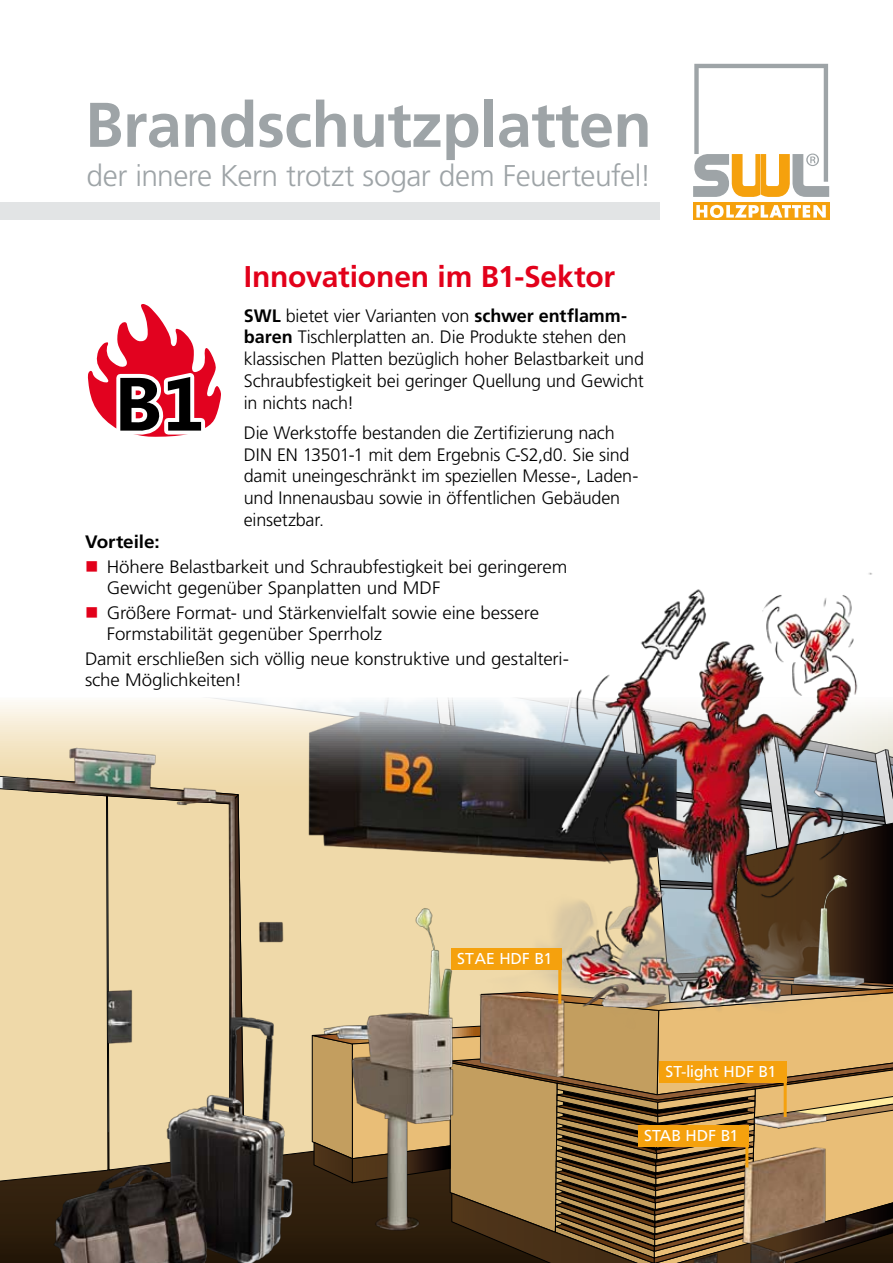
<style>
.page{position:relative;width:893px;height:1263px;background:#fff}
.page>*{position:absolute;margin:0;border:0;box-sizing:border-box;transform-origin:0 0}
.t1{font:700 63px "Frutiger";letter-spacing:-.01em;color:#9ea4a7}
.t2{font:300 30px "Frutiger";letter-spacing:-.02em;color:#9ea4a7}
.t3{font:700 30px "Frutiger";letter-spacing:-.005em;color:#e2001a}
.t4{font:300 18px/21.8px "Frutiger";letter-spacing:-.01em;color:#000}
.t5{font:300 18px/21px "Frutiger";letter-spacing:-.01em;color:#000;scale:1.04 1}
.t6{font:700 18px "Frutiger";letter-spacing:-.005em;color:#000;scale:1.05 1}
.t7{font:16.5px "Frutiger";color:#fff}
.s1{font-weight:700}
.s2{color:#e2001a}
</style>
<div class="page">
<img style="left:0;top:698px;width:893px;height:565px">
<img style="left:486px;top:572px;width:407px;height:465px">
<hr style="left:784px;top:1062px;width:3px;height:55px;background:#f5a10d">
<div style="left:659px;top:1062px;width:128px;height:21px;background:#f5a10d"></div>
<hr style="left:558px;top:948px;width:3px;height:55px;background:#f5a10d">
<div style="left:451px;top:948px;width:110px;height:21px;background:#f5a10d"></div>
<hr style="left:745px;top:1125px;width:3px;height:42px;background:#f5a10d">
<div style="left:638px;top:1125px;width:110px;height:22px;background:#f5a10d"></div>
<svg style="left:87px;top:304px;width:134px;height:133px"></svg>
<div style="left:693px;top:202px;width:136px;height:18px;background:#f5a10d"></div>
<svg style="left:696px;top:205px;width:130px;height:13px"></svg>
<svg style="left:693px;top:64px;width:136px;height:133px"></svg>
<div style="left:0;top:202px;width:659px;height:18px;background:#e2e4e5"></div>
<h1 class="t1" style="left:85px;top:88px;width:568px">Brandschutzplatten</h1>
<h2 class="t2" style="left:87px;top:158px;width:566px">der innere Kern trotzt sogar dem Feuerteufel!</h2>
<h2 class="t3" style="left:244px;top:259px;width:373px">Innovationen im B1-Sektor</h2>
<p class="t4" style="left:244px;top:305px;width:402px"><span class="s1">SWL</span> bietet vier Varianten von <span class="s1">schwer entflamm&shy;baren</span> Tischlerplatten an. Die Produkte stehen den klassischen Platten bezüglich hoher Belastbarkeit und Schraubfestigkeit bei geringer Quellung und Gewicht in nichts nach!</p>
<p class="t4" style="left:244px;top:422px;width:396px">Die Werkstoffe bestanden die Zertifizierung nach DIN EN 13501-1 mit dem Ergebnis C-S2,d0. Sie sind damit uneingeschränkt im speziellen Messe-, Laden&shy;und Innenausbau sowie in öffentlichen Gebäuden einsetzbar.</p>
<p class="t6" style="left:85px;top:531px;width:73px">Vorteile:</p>
<p class="t5" style="left:107px;top:556px;width:444px;text-indent:-22px"><span class="s2">■</span> Höhere Belastbarkeit und Schraubfestigkeit bei geringerem<br>Gewicht gegenüber Spanplatten und MDF</p>
<p class="t5" style="left:107px;top:602px;width:417px;text-indent:-22px"><span class="s2">■</span> Größere Format- und Stärkenvielfalt sowie eine bessere<br>Formstabilität gegenüber Sperrholz</p>
<p class="t5" style="left:85px;top:649px;width:467px">Damit erschließen sich völlig neue konstruktive und gestalteri&shy;sche Möglichkeiten!</p>
<p class="t7" style="left:457px;top:949px;width:97px">STAE HDF B1</p>
<p class="t7" style="left:665px;top:1062px;width:112px">ST-light HDF B1</p>
<p class="t7" style="left:644px;top:1126px;width:96px">STAB HDF B1</p>
</div>
